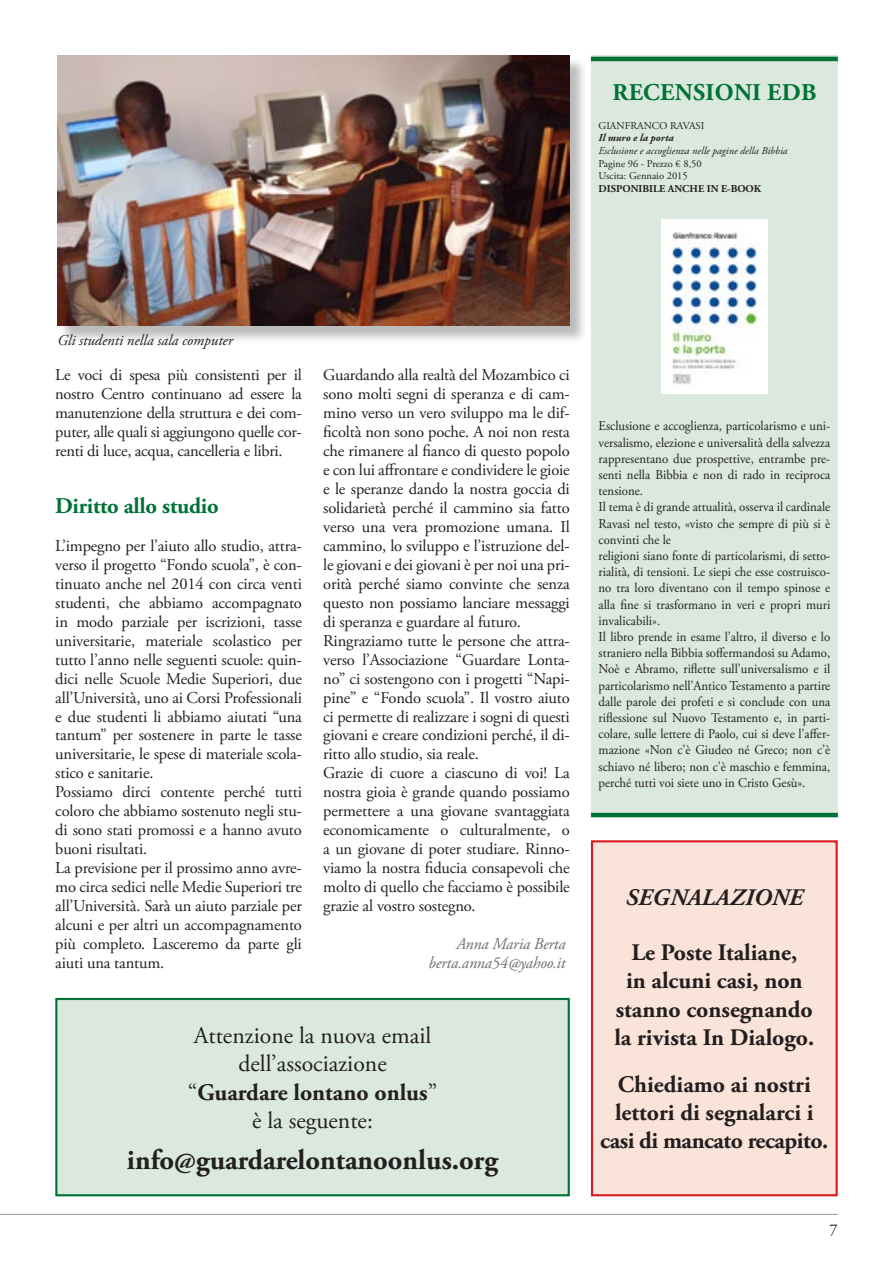
<style>
.page{position:relative;width:893px;height:1263px;background:#fff}
.page>*{position:absolute;margin:0;border:0;box-sizing:border-box;transform-origin:0 0}
.t1{font:700 28.5px "Adobe Garamond Pro";color:#231f20}
.t2{font:700 24px "Adobe Garamond Pro";letter-spacing:.015em;color:#007236}
.t3{font:700 23.7px/28.5px "Adobe Garamond Pro";color:#231f20;text-align:center}
.t4{font:23.7px/28.5px "Adobe Garamond Pro";color:#231f20;text-align:center}
.t5{font:italic 700 23.7px "Adobe Garamond Pro";color:#231f20}
.t6{font:700 22.5px "Adobe Garamond Pro";letter-spacing:-.01em;color:#007236}
.t7{font:16.5px/18.9px "Adobe Garamond Pro";letter-spacing:-.01em;color:#231f20}
.t8{font:italic 16.5px/18.9px "Adobe Garamond Pro";letter-spacing:-.01em;color:#6d6e71;text-align:right}
.t9{font:italic 15px "Adobe Garamond Pro";color:#231f20}
.t10{font:13.5px/16.2px "Adobe Garamond Pro";color:#231f20;scale:.95 1}
.t11{font:10.5px/12.6px "Adobe Garamond Pro";color:#231f20}
.t12{font:italic 10.5px "Adobe Garamond Pro";color:#231f20}
.t13{font:700 10.5px "Adobe Garamond Pro";color:#231f20}
.t14{font:italic 700 10.5px "Adobe Garamond Pro";color:#231f20}
.s1{font-weight:700}
</style>
<div class="page">
<div style="left:58px;top:56px;width:529px;height:287px;background:#231f20;opacity:.3"></div>
<img style="left:57px;top:55px;width:513px;height:271px">
<div style="left:56px;top:999px;width:513px;height:196px;background:#dae8de"></div>
<div style="left:55px;top:998px;width:515px;height:198px;border:2px solid #007236"></div>
<div style="left:592px;top:841px;width:245px;height:354px;background:#fae4d9"></div>
<div style="left:591px;top:840px;width:247px;height:356px;border:2px solid #d71920"></div>
<hr style="left:0;top:1214px;width:838px;height:1px;background:#939598">
<div style="left:591px;top:55px;width:247px;height:760px;background:#dae8de"></div>
<hr style="left:591px;top:813px;width:247px;height:4px;background:#007236">
<hr style="left:591px;top:57px;width:247px;height:4px;background:#007236">
<img style="left:661px;top:220px;width:106px;height:173px">
<h2 class="t2" style="left:612px;top:79px;width:205px">RECENSIONI EDB</h2>
<p class="t11" style="left:599px;top:120px;width:107px">GIANFRANCO RAVASI</p>
<p class="t14" style="left:599px;top:132px;width:77px">Il muro e la porta</p>
<p class="t12" style="left:599px;top:144px;width:191px">Esclusione e accoglienza nelle pagine della Bibbia</p>
<p class="t11" style="left:599px;top:157px;width:105px">Pagine 96 - Prezzo € 8,50<br>Uscita: Gennaio 2015</p>
<p class="t13" style="left:599px;top:182px;width:164px">DISPONIBILE ANCHE IN E-BOOK</p>
<p class="t9" style="left:57px;top:331px;width:177px">Gli studenti nella sala computer</p>
<p class="t7" style="left:55px;top:366px;width:248px;text-align:justify">Le voci di spesa più consistenti per il nostro Centro continuano ad essere la manutenzione della struttura e dei com&shy;puter, alle quali si aggiungono quelle cor&shy;renti di luce, acqua, cancelleria e libri.</p>
<h3 class="t6" style="left:55px;top:492px;width:165px">Diritto allo studio</h3>
<p class="t7" style="left:55px;top:537px;width:248px">L’impegno per l’aiuto allo studio, attra&shy;verso il progetto “Fondo scuola”, è con&shy;tinuato anche nel 2014 con circa venti studenti, che abbiamo accompagnato in modo parziale per iscrizioni, tasse universitarie, materiale scolastico per tutto l’anno nelle seguenti scuole: quin&shy;dici nelle Scuole Medie Superiori, due all’Università, uno ai Corsi Professionali e due studenti li abbiamo aiutati “una tantum” per sostenere in parte le tasse universitarie, le spese di materiale scola&shy;stico e sanitarie.<br>Possiamo dirci contente perché tutti coloro che abbiamo sostenuto negli stu&shy;di sono stati promossi e a hanno avuto buoni risultati.<br>La previsione per il prossimo anno avre&shy;mo circa sedici nelle Medie Superiori tre all’Università. Sarà un aiuto parziale per alcuni e per altri un accompagnamento più completo. Lasceremo da parte gli aiuti una tantum.</p>
<p class="t7" style="left:323px;top:366px;width:248px">Guardando alla realtà del Mozambico ci sono molti segni di speranza e di cam&shy;mino verso un vero sviluppo ma le dif&shy;ficoltà non sono poche. A noi non resta che rimanere al fianco di questo popolo e con lui affrontare e condividere le gioie e le speranze dando la nostra goccia di solidarietà perché il cammino sia fatto verso una vera promozione umana. Il cammino, lo sviluppo e l’istruzione del&shy;le giovani e dei giovani è per noi una pri&shy;orità perché siamo convinte che senza questo non possiamo lanciare messaggi di speranza e guardare al futuro.<br>Ringraziamo tutte le persone che attra&shy;verso l’Associazione “Guardare Lonta&shy;no” ci sostengono con i progetti “Napi&shy;pine” e “Fondo scuola”. Il vostro aiuto ci permette di realizzare i sogni di questi giovani e creare condizioni perché, il di&shy;ritto allo studio, sia reale.<br>Grazie di cuore a ciascuno di voi! La nostra gioia è grande quando possiamo permettere a una giovane svantaggiata economicamente o culturalmente, o a un giovane di poter studiare. Rinno&shy;viamo la nostra fiducia consapevoli che molto di quello che facciamo è possibile grazie al vostro sostegno.</p>
<p class="t8" style="left:428px;top:935px;width:139px">Anna Maria Berta berta.anna54@yahoo.it</p>
<h3 class="t4" style="left:188px;top:1022px;width:251px">Attenzione la nuova email dell’associazione “<span class="s1">Guardare lontano onlus</span>” è la seguente:</h3>
<h1 class="t1" style="left:127px;top:1143px;width:373px">info@guardarelontanoonlus.org</h1>
<p class="t10" style="left:599px;top:418px;width:245px">Esclusione e accoglienza, particolarismo e uni&shy;versalismo, elezione e universalità della salvezza rappresentano due prospettive, entrambe pre&shy;senti nella Bibbia e non di rado in reciproca tensione.<br>Il tema è di grande attualità, osserva il cardinale Ravasi nel testo, «visto che sempre di più si è convinti che le<br>religioni siano fonte di particolarismi, di setto&shy;rialità, di tensioni. Le siepi che esse costruisco&shy;no tra loro diventano con il tempo spinose e alla fine si trasformano in veri e propri muri invalicabili».<br>Il libro prende in esame l’altro, il diverso e lo straniero nella Bibbia soffermandosi su Adamo, Noè e Abramo, riflette sull’universalismo e il particolarismo nell’Antico Testamento a partire dalle parole dei profeti e si conclude con una riflessione sul Nuovo Testamento e, in parti&shy;colare, sulle lettere di Paolo, cui si deve l’affer&shy;mazione «Non c’è Giudeo né Greco; non c’è schiavo né libero; non c’è maschio e femmina, perché tutti voi siete uno in Cristo Gesù».</p>
<h3 class="t5" style="left:626px;top:884px;width:179px">SEGNALAZIONE</h3>
<h3 class="t3" style="left:614px;top:939px;width:201px">Le Poste Italiane,<br>in alcuni casi, non stanno consegnando la rivista In Dialogo.</h3>
<h3 class="t3" style="left:600px;top:1070px;width:230px">Chiediamo ai nostri lettori di segnalarci i casi di mancato recapito.</h3>
<p class="t7" style="left:829px;top:1220px;width:10px">7</p>
</div>
